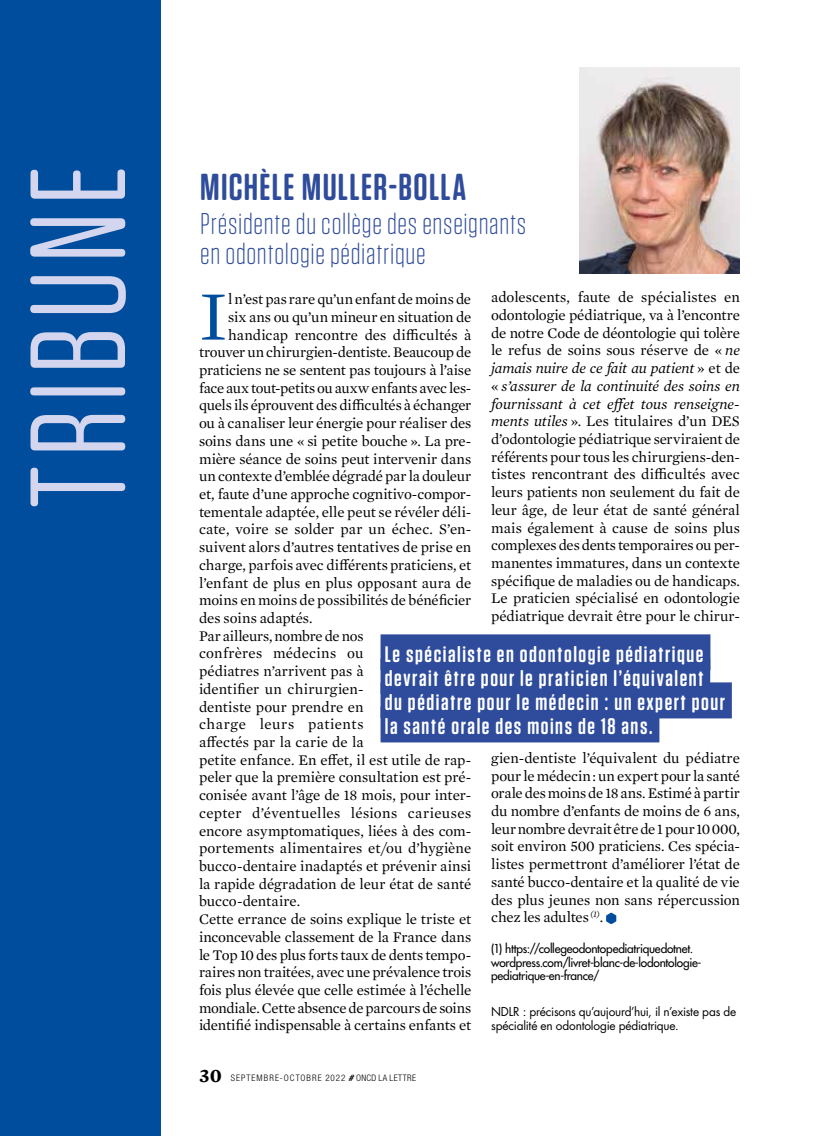
<style>
.page{position:relative;width:825px;height:1136px;background:#fff}
.page>*{position:absolute;margin:0;border:0;box-sizing:border-box;transform-origin:0 0}
.t1{font:135px "Tungsten Rounded";letter-spacing:.055em;color:#d3d6ee}
.t2{font:70.5px "Mercury Text G1";color:#004d9d}
.t3{font:600 37.5px "Tungsten Rounded";letter-spacing:.035em;color:#2f4c9c}
.t4{font:300 30px/30px "Tungsten Rounded";letter-spacing:.02em;color:#2f4c9c}
.t5{font:600 22.5px/24px "Tungsten Rounded";letter-spacing:.07em;color:#fff}
.t6{font:15px/17.7px "Mercury Text G1";letter-spacing:-.01em;color:#000;text-align:justify}
.t7{font:15px "Mercury Text G1";letter-spacing:.02em;color:#000}
.t8{font:15px "Mercury Text G1";letter-spacing:.01em;color:#000}
.t9{font:15px "Mercury Text G1";letter-spacing:.015em;color:#000}
.t10{font:15px "Mercury Text G1";letter-spacing:.035em;color:#000}
.t11{font:500 12px/13.5px "Futura Std";letter-spacing:-.02em;color:#000}
.t12{font:12px/13.5px "Futura Std";letter-spacing:-.02em;color:#000}
.t13{font:300 condensed 9px "Helvetica Neue LT Std";letter-spacing:.11em;color:#000}
.s1{font-style:italic}
.s2{font-family:"Mercury Text G1";font-weight:700;font-stretch:normal;font-size:19.5px}
.s3{font-family:"Helvetica";font-weight:700;font-style:italic;font-stretch:normal}
</style>
<div class="page">
<div style="left:0;top:0;width:160px;height:1135px;background:#004d9d"></div>
<svg style="left:606px;top:912px;width:10px;height:12px"></svg>
<img style="left:580px;top:67px;width:160px;height:206px">
<div style="left:380px;top:634px;width:330px;height:36px;background:#2f4c9c"></div>
<div style="left:380px;top:658px;width:330px;height:36px;background:#2f4c9c"></div>
<div style="left:380px;top:682px;width:352px;height:36px;background:#2f4c9c"></div>
<div style="left:380px;top:706px;width:279px;height:36px;background:#2f4c9c"></div>
<h1 class="t1" style="left:8px;top:507px;width:343px;rotate:-90deg">TRIBUNE</h1>
<h3 class="t3" style="left:200px;top:167px;width:267px">MICHÈLE MULLER-BOLLA</h3>
<h3 class="t4" style="left:200px;top:209px;width:327px">Présidente du collège des enseignants en odontologie pédiatrique</h3>
<p class="t6" style="left:491px;top:288px;width:250px">adolescents, faute de spécialistes en odontologie pédiatrique, va à l’encontre de notre Code de déontologie qui tolère le refus de soins sous réserve de « <span class="s1">ne jamais nuire de ce fait au patient</span> » et de « <span class="s1">s’assurer de la continuité des soins en fournissant à cet effet tous renseigne&shy;ments utiles</span> ». Les titulaires d’un DES d’odontologie pédiatrique serviraient de référents pour tous les chirurgiens-den&shy;tistes rencontrant des difficultés avec leurs patients non seulement du fait de leur âge, de leur état de santé général mais également à cause de soins plus complexes des dents temporaires ou per&shy;manentes immatures, dans un contexte spécifique de maladies ou de handicaps.<br>Le praticien spécialisé en odontologie pédiatrique devrait être pour le chirur-</p>
<h2 class="t2" style="left:199px;top:265px;width:30px">I</h2>
<p class="t6" style="left:228px;top:289px;width:244px">l n’est pas rare qu’un enfant de moins de</p>
<p class="t6" style="left:228px;top:307px;width:245px">six ans ou qu’un mineur en situation de</p>
<p class="t6" style="left:228px;top:325px;width:245px">handicap rencontre des difficultés à</p>
<p class="t6" style="left:199px;top:342px;width:274px">trouver un chirurgien-dentiste. Beaucoup de</p>
<p class="t6" style="left:199px;top:360px;width:274px">praticiens ne se sentent pas toujours à l’aise</p>
<p class="t6" style="left:199px;top:378px;width:274px">face aux tout-petits ou auxw enfants avec les-</p>
<p class="t6" style="left:199px;top:396px;width:274px">quels ils éprouvent des difficultés à échanger</p>
<p class="t6" style="left:199px;top:413px;width:274px">ou à canaliser leur énergie pour réaliser des</p>
<p class="t6" style="left:199px;top:431px;width:274px">soins dans une « si petite bouche ». La pre-</p>
<p class="t6" style="left:199px;top:449px;width:274px">mière séance de soins peut intervenir dans</p>
<p class="t6" style="left:199px;top:466px;width:274px">un contexte d’emblée dégradé par la douleur</p>
<p class="t6" style="left:199px;top:484px;width:274px">et, faute d’une approche cognitivo-compor-</p>
<p class="t6" style="left:199px;top:502px;width:274px">tementale adaptée, elle peut se révéler déli-</p>
<p class="t6" style="left:199px;top:519px;width:274px">cate, voire se solder par un échec. S’en-</p>
<p class="t6" style="left:199px;top:537px;width:274px">suivent alors d’autres tentatives de prise en</p>
<p class="t6" style="left:199px;top:555px;width:274px">charge, parfois avec différents praticiens, et</p>
<p class="t6" style="left:199px;top:573px;width:274px">l’enfant de plus en plus opposant aura de</p>
<p class="t6" style="left:199px;top:590px;width:274px">moins en moins de possibilités de bénéficier</p>
<p class="t6" style="left:199px;top:608px;width:115px">des soins adaptés.</p>
<p class="t6" style="left:199px;top:626px;width:166px">Par ailleurs, nombre de nos</p>
<p class="t9" style="left:199px;top:642px;width:166px">confrères médecins ou</p>
<p class="t6" style="left:199px;top:661px;width:166px">pédiatres n’arrivent pas à</p>
<p class="t8" style="left:199px;top:678px;width:166px">identifier un chirurgien-</p>
<p class="t6" style="left:199px;top:696px;width:166px">dentiste pour prendre en</p>
<p class="t10" style="left:199px;top:713px;width:166px">charge leurs patients</p>
<p class="t6" style="left:199px;top:732px;width:166px">affectés par la carie de la</p>
<p class="t6" style="left:199px;top:750px;width:274px">petite enfance. En effet, il est utile de rap-</p>
<p class="t6" style="left:199px;top:767px;width:274px">peler que la première consultation est pré-</p>
<p class="t6" style="left:199px;top:785px;width:274px">conisée avant l’âge de 18 mois, pour inter-</p>
<p class="t7" style="left:199px;top:802px;width:274px">cepter d’éventuelles lésions carieuses</p>
<p class="t6" style="left:199px;top:820px;width:274px">encore asymptomatiques, liées à des com-</p>
<p class="t6" style="left:199px;top:838px;width:274px">portements alimentaires et/ou d’hygiène</p>
<p class="t6" style="left:199px;top:856px;width:274px">bucco-dentaire inadaptés et prévenir ainsi</p>
<p class="t6" style="left:199px;top:873px;width:274px">la rapide dégradation de leur état de santé</p>
<p class="t6" style="left:199px;top:891px;width:103px">bucco-dentaire.</p>
<p class="t6" style="left:199px;top:909px;width:274px">Cette errance de soins explique le triste et</p>
<p class="t6" style="left:199px;top:927px;width:274px">inconcevable classement de la France dans</p>
<p class="t6" style="left:199px;top:944px;width:274px">le Top 10 des plus forts taux de dents tempo-</p>
<p class="t6" style="left:199px;top:962px;width:274px">raires non traitées, avec une prévalence trois</p>
<p class="t6" style="left:199px;top:980px;width:274px">fois plus élevée que celle estimée à l’échelle</p>
<p class="t6" style="left:199px;top:997px;width:274px">mondiale. Cette absence de parcours de soins</p>
<p class="t6" style="left:199px;top:1015px;width:274px">identifié indispensable à certains enfants et</p>
<h3 class="t5" style="left:385px;top:642px;width:342px">Le spécialiste en odontologie pédiatrique devrait être pour le praticien l’équivalent du pédiatre pour le médecin : un expert pour la santé orale des moins de 18 ans.</h3>
<p class="t6" style="left:491px;top:748px;width:250px">gien-dentiste l’équivalent du pédiatre pour le médecin : un expert pour la santé orale des moins de 18 ans. Estimé à partir du nombre d’enfants de moins de 6 ans, leur nombre devrait être de 1 pour 10 000, soit environ 500 praticiens. Ces spécia&shy;listes permettront d’améliorer l’état de santé bucco-dentaire et la qualité de vie des plus jeunes non sans répercussion chez les adultes <sup>(1)</sup>.</p>
<p class="t11" style="left:491px;top:942px;width:212px">(1) https://collegeodontopediatriquedotnet. wordpress.com/livret-blanc-de-lodontologie&shy;pediatrique-en-france/</p>
<p class="t12" style="left:491px;top:1004px;width:247px">NDLR : précisons qu’aujourd’hui, il n’existe pas de spécialité en odontologie pédiatrique.</p>
<p class="t13" style="left:199px;top:1072px;width:218px"><span class="s2">30</span> SEPTEMBRE-OCTOBRE 2022 <span class="s3">#</span> ONCD LA LETTRE</p>
</div>
